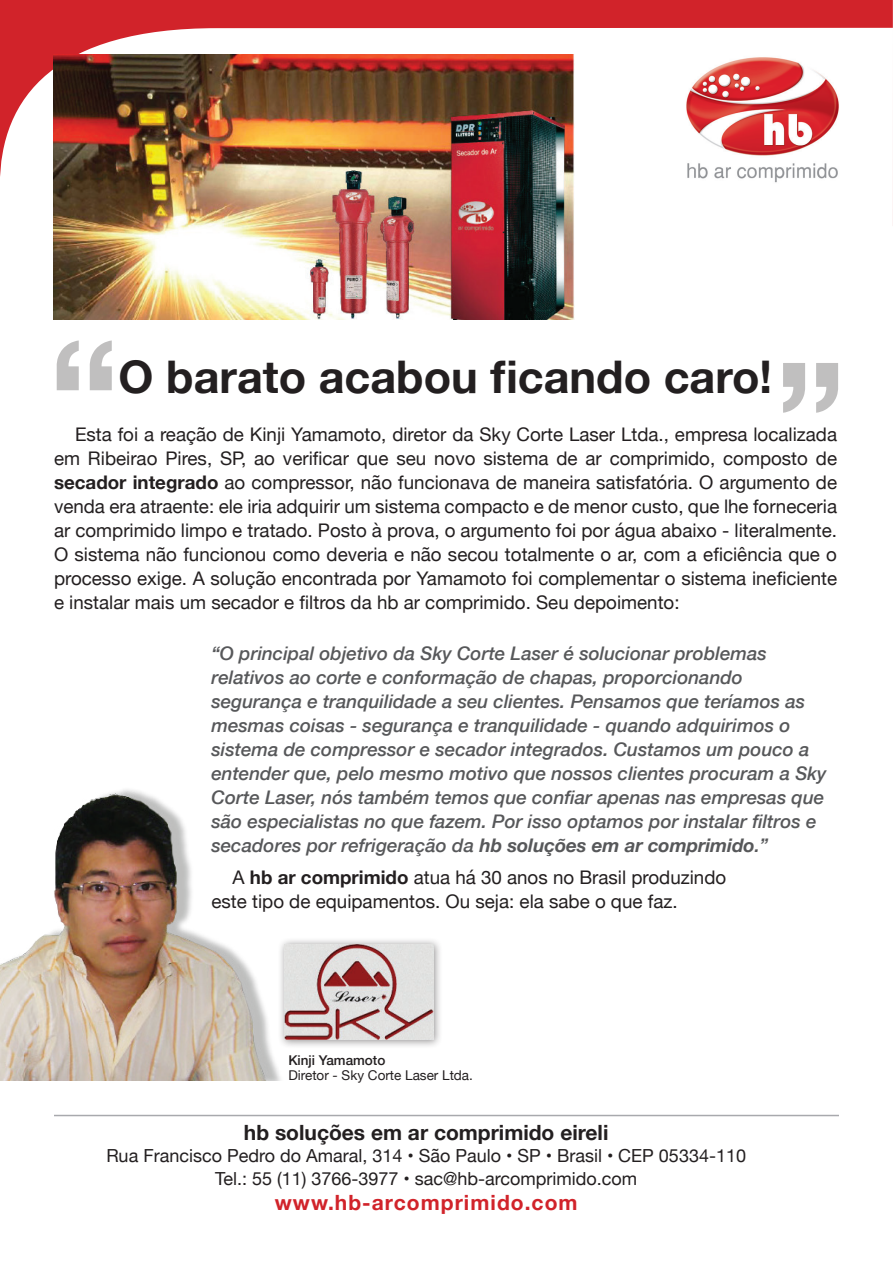
<style>
.page{position:relative;width:893px;height:1263px;background:#fff}
.page>*{position:absolute;margin:0;border:0;box-sizing:border-box;transform-origin:0 0}
.t1{font:700 154.95px "Helvetica Neue";color:#c0bfbf}
.t2{font:700 45px "Helvetica Neue";color:#231f20}
.t3{font:700 21px "Helvetica Neue";color:#231f20}
.t4{font:700 21px "Helvetica Neue";letter-spacing:.05em;color:#d1232a}
.t5{font:18.75px/24px "Helvetica Neue";color:#231f20;text-align:justify}
.t6{font:italic 500 18.75px/24px "Helvetica Neue";color:#57585a}
.t7{font:18px/22.5px "Helvetica Neue";color:#231f20;text-align:center}
.t8{font:13.5px "Helvetica Neue";color:#231f20}
.t9{font:500 13.5px "Helvetica Neue";color:#231f20}
.s1{font-weight:700}
</style>
<div class="page">
<hr style="left:54px;top:1115px;width:785px;height:1px;background:#a8a9ad">
<svg style="left:0;top:0;width:893px;height:226px"></svg>
<img style="left:54px;top:54px;width:520px;height:265px">
<img style="left:677px;top:55px;width:169px;height:130px">
<div style="left:278px;top:937px;width:165px;height:112px;background:#231f20;opacity:.49"></div>
<img style="left:369px;top:944px;width:64px;height:96px">
<img style="left:0;top:789px;width:369px;height:291px">
<h1 class="t1" style="left:48px;top:274px;width:73px">“</h1>
<h2 class="t2" style="left:119px;top:342px;width:655px">O barato acabou ficando caro!</h2>
<p class="t5" style="left:54px;top:424px;width:785px;text-indent:21px">Esta foi a reação de Kinji Yamamoto, diretor da Sky Corte Laser Ltda., empresa localizada em Ribeirao Pires, SP, ao verificar que seu novo sistema de ar comprimido, composto de <span class="s1">secador integrado</span> ao compressor, não funcionava de maneira satisfatória. O argumento de venda era atraente: ele iria adquirir um sistema compacto e de menor custo, que lhe forneceria ar comprimido limpo e tratado. Posto à prova, o argumento foi por água abaixo - literalmente.<br>O sistema não funcionou como deveria e não secou totalmente o ar, com a eficiência que o processo exige. A solução encontrada por Yamamoto foi complementar o sistema ineficiente e instalar mais um secador e filtros da hb ar comprimido. Seu depoimento:</p>
<p class="t6" style="left:212px;top:640px;width:617px">“O principal objetivo da Sky Corte Laser é solucionar problemas relativos ao corte e conformação de chapas, proporcionando segurança e tranquilidade a seu clientes. Pensamos que teríamos as mesmas coisas - segurança e tranquilidade - quando adquirimos o sistema de compressor e secador integrados. Custamos um pouco a entender que, pelo mesmo motivo que nossos clientes procuram a Sky Corte Laser, nós também temos que confiar apenas nas empresas que são especialistas no que fazem. Por isso optamos por instalar filtros e secadores por refrigeração da <span class="s1">hb soluções em ar comprimido</span>.”</p>
<p class="t5" style="left:212px;top:866px;width:516px;text-indent:21px">A <span class="s1">hb ar comprimido</span> atua há 30 anos no Brasil produzindo este tipo de equipamentos. Ou seja: ela sabe o que faz.</p>
<h1 class="t1" style="left:775px;top:297px;width:73px">”</h1>
<p class="t9" style="left:288px;top:1049px;width:99px">Kinji Yamamoto</p>
<p class="t8" style="left:288px;top:1065px;width:186px">Diretor - Sky Corte Laser Ltda.</p>
<p class="t3" style="left:244px;top:1116px;width:366px">hb soluções em ar comprimido eireli</p>
<p class="t7" style="left:106px;top:1146px;width:641px">Rua Francisco Pedro do Amaral, 314 • São Paulo • SP • Brasil • CEP 05334-110<br>Tel.: 55 (11) 3766-3977 • sac@hb-arcomprimido.com</p>
<p class="t4" style="left:275px;top:1186px;width:304px">www.hb-arcomprimido.com</p>
</div>
